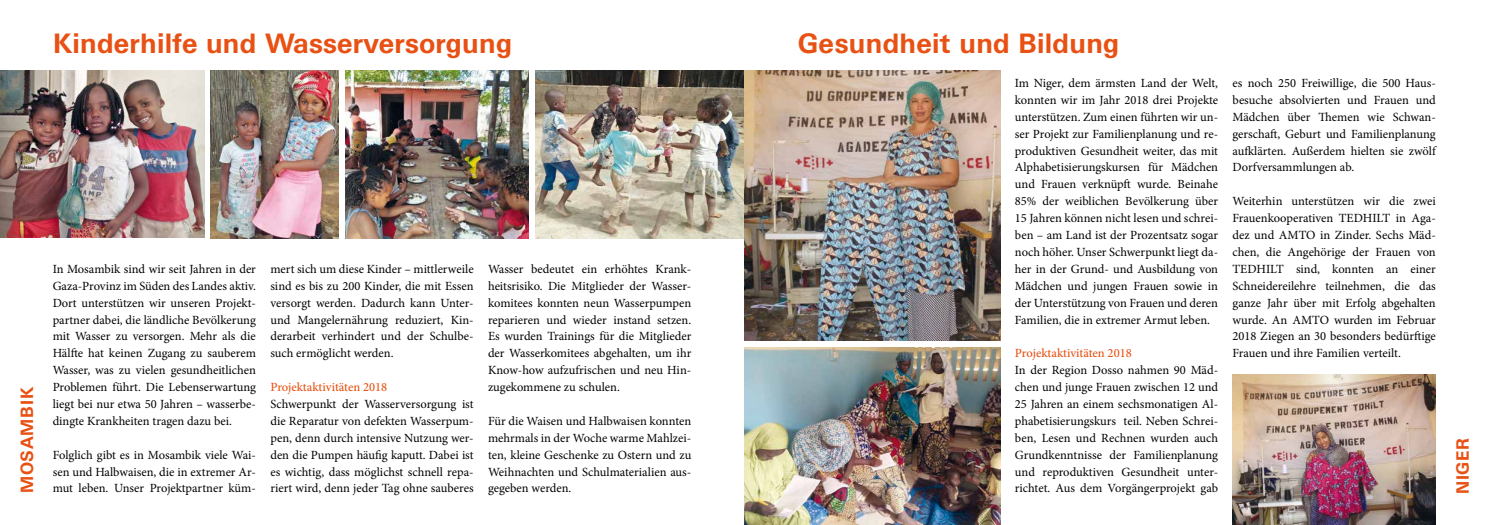
<style>
.page{position:relative;width:1489px;height:525px;background:#fff}
.page>*{position:absolute;margin:0;border:0;box-sizing:border-box;transform-origin:0 0}
.t1{font:700 27.5px "Univers BQ";letter-spacing:.01em;color:#e85113}
.t2{font:700 17.5px "Univers BQ";letter-spacing:.03em;color:#e85113}
.t3{font:700 17.5px "Univers BQ";letter-spacing:.05em;color:#e85113}
.t4{font:12.5px/16.9px "Minion Pro";color:#000;text-align:justify}
.t5{font:500 12.5px "Minion Pro";color:#e85113}
</style>
<div class="page">
<img style="left:535px;top:70px;width:209px;height:168px">
<img style="left:744px;top:70px;width:256px;height:270px">
<img style="left:0;top:71px;width:204px;height:166px">
<img style="left:1232px;top:374px;width:203px;height:150px">
<img style="left:210px;top:71px;width:128px;height:167px">
<img style="left:345px;top:71px;width:183px;height:167px">
<img style="left:744px;top:347px;width:256px;height:177px">
<h2 class="t2" style="left:17px;top:493px;width:107px;rotate:-90deg">MOSAMBIK</h2>
<h1 class="t1" style="left:53px;top:28px;width:460px">Kinderhilfe und Wasserversorgung</h1>
<h1 class="t1" style="left:797px;top:28px;width:323px">Gesundheit und Bildung</h1>
<p class="t4" style="left:53px;top:260px;width:205px">In Mosambik sind wir seit Jahren in der Gaza-Provinz im Süden des Landes aktiv.<br>Dort unterstützen wir unseren Projekt&shy;partner dabei, die ländliche Bevölkerung mit Wasser zu versorgen. Mehr als die Hälfte hat keinen Zugang zu sauberem Wasser, was zu vielen gesundheitlichen Problemen führt. Die Lebenserwartung liegt bei nur etwa 50 Jahren – wasserbe&shy;dingte Krankheiten tragen dazu bei.</p>
<p class="t4" style="left:53px;top:446px;width:205px">Folglich gibt es in Mosambik viele Wai&shy;sen und Halbwaisen, die in extremer Ar&shy;mut leben. Unser Projektpartner küm-</p>
<p class="t4" style="left:270px;top:260px;width:205px">mert sich um diese Kinder – mittlerweile sind es bis zu 200 Kinder, die mit Essen versorgt werden. Dadurch kann Unter&shy;und Mangelernährung reduziert, Kin&shy;derarbeit verhindert und der Schulbe&shy;such ermöglicht werden.</p>
<p class="t5" style="left:270px;top:378px;width:118px">Projektaktivitäten 2018</p>
<p class="t4" style="left:270px;top:395px;width:205px">Schwerpunkt der Wasserversorgung ist die Reparatur von defekten Wasserpum&shy;pen, denn durch intensive Nutzung wer&shy;den die Pumpen häufig kaputt. Dabei ist es wichtig, dass möglichst schnell repa&shy;riert wird, denn jeder Tag ohne sauberes</p>
<p class="t4" style="left:488px;top:260px;width:205px">Wasser bedeutet ein erhöhtes Krank&shy;heitsrisiko. Die Mitglieder der Wasser&shy;komitees konnten neun Wasserpumpen reparieren und wieder instand setzen.<br>Es wurden Trainings für die Mitglieder der Wasserkomitees abgehalten, um ihr Know-how aufzufrischen und neu Hin&shy;zugekommene zu schulen.</p>
<p class="t4" style="left:488px;top:412px;width:205px">Für die Waisen und Halbwaisen konnten mehrmals in der Woche warme Mahlzei&shy;ten, kleine Geschenke zu Ostern und zu Weihnachten und Schulmaterialien aus&shy;gegeben werden.</p>
<p class="t4" style="left:1014px;top:75px;width:205px">Im Niger, dem ärmsten Land der Welt, konnten wir im Jahr 2018 drei Projekte unterstützen. Zum einen führten wir un&shy;ser Projekt zur Familienplanung und re&shy;produktiven Gesundheit weiter, das mit Alphabetisierungskursen für Mädchen und Frauen verknüpft wurde. Beinahe 85% der weiblichen Bevölkerung über 15 Jahren können nicht lesen und schrei&shy;ben – am Land ist der Prozentsatz sogar noch höher. Unser Schwerpunkt liegt da&shy;her in der Grund- und Ausbildung von Mädchen und jungen Frauen sowie in der Unterstützung von Frauen und deren Familien, die in extremer Armut leben.</p>
<p class="t5" style="left:1014px;top:344px;width:118px">Projektaktivitäten 2018</p>
<p class="t4" style="left:1014px;top:361px;width:205px">In der Region Dosso nahmen 90 Mäd&shy;chen und junge Frauen zwischen 12 und 25 Jahren an einem sechsmonatigen Al&shy;phabetisierungskurs teil. Neben Schrei&shy;ben, Lesen und Rechnen wurden auch Grundkenntnisse der Familienplanung und reproduktiven Gesundheit unter&shy;richtet. Aus dem Vorgängerprojekt gab</p>
<p class="t4" style="left:1232px;top:75px;width:205px">es noch 250 Freiwillige, die 500 Haus&shy;besuche absolvierten und Frauen und Mädchen über Themen wie Schwan&shy;gerschaft, Geburt und Familienplanung aufklärten. Außerdem hielten sie zwölf Dorfversammlungen ab.</p>
<p class="t4" style="left:1232px;top:193px;width:205px">Weiterhin unterstützen wir die zwei Frauenkooperativen TEDHILT in Aga&shy;dez und AMTO in Zinder. Sechs Mäd&shy;chen, die Angehörige der Frauen von TEDHILT sind, konnten an einer Schneidereilehre teilnehmen, die das ganze Jahr über mit Erfolg abgehalten wurde. An AMTO wurden im Februar 2018 Ziegen an 30 besonders bedürftige Frauen und ihre Familien verteilt.</p>
<h2 class="t3" style="left:1452px;top:494px;width:58px;rotate:-90deg">NIGER</h2>
</div>
